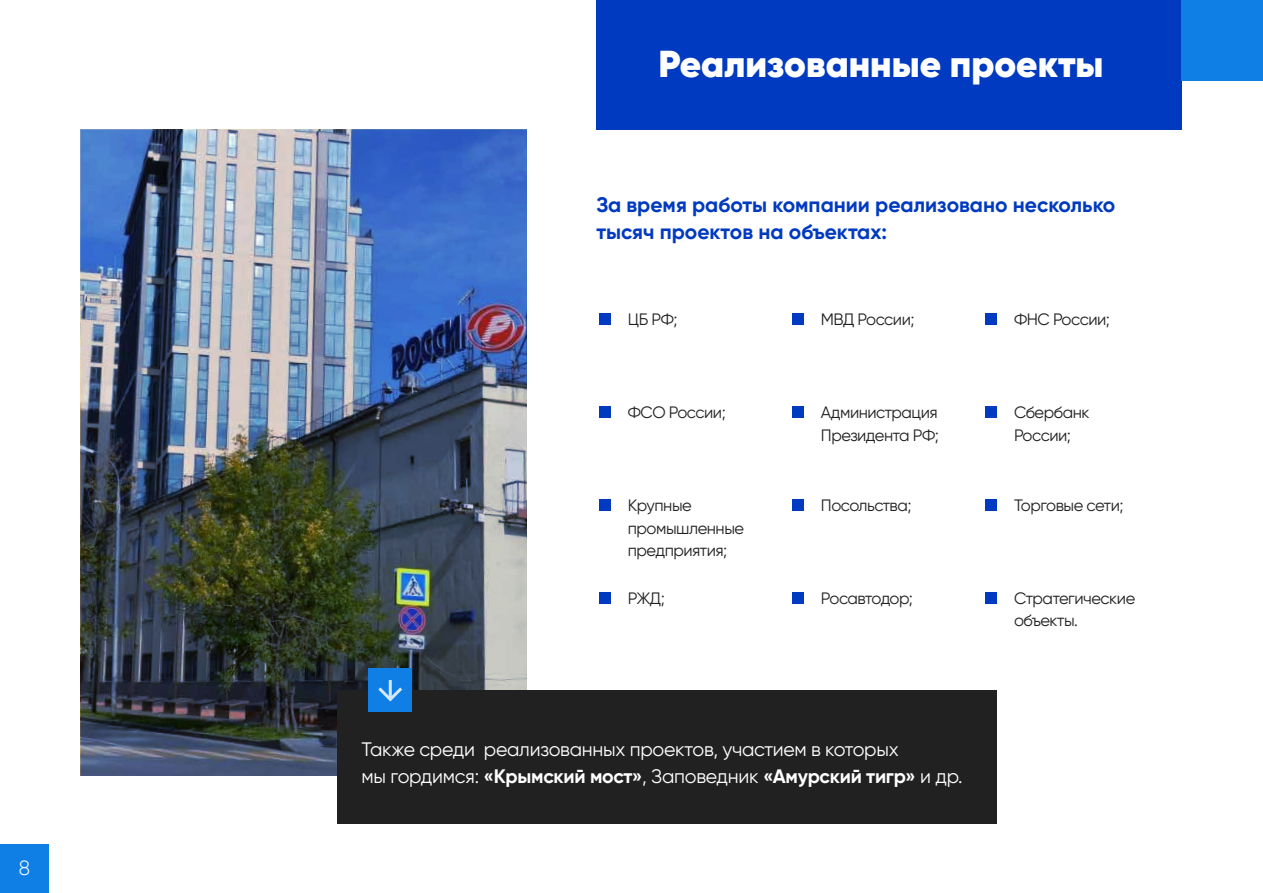
<style>
.page{position:relative;width:1263px;height:893px;background:#fff}
.page>*{position:absolute;margin:0;border:0;box-sizing:border-box;transform-origin:0 0}
.t1{font:900 37.5px "Gilroy";color:#fff}
.t2{font:700 21px/27px "Gilroy";color:#003ac0}
.t3{font:300 20.55px "Gilroy";color:#fff}
.t4{font:19.5px/27px "Gilroy";letter-spacing:-.015em;color:#fff}
.t5{font:16.5px/22.5px "Gilroy";letter-spacing:-.03em;color:#212121}
.t6{font:16.5px "Gilroy";letter-spacing:-.05em;color:#212121}
.s1{font-weight:700}
</style>
<div class="page">
<img style="left:81px;top:130px;width:445px;height:646px">
<div style="left:0;top:845px;width:49px;height:48px;background:#0f7fe5"></div>
<div style="left:596px;top:0;width:586px;height:130px;background:#003ac0"></div>
<div style="left:1182px;top:0;width:81px;height:81px;background:#0f7fe5"></div>
<div style="left:599px;top:314px;width:12px;height:11px;background:#003ac0"></div>
<div style="left:792px;top:314px;width:12px;height:11px;background:#003ac0"></div>
<div style="left:985px;top:314px;width:12px;height:11px;background:#003ac0"></div>
<div style="left:599px;top:407px;width:12px;height:11px;background:#003ac0"></div>
<div style="left:792px;top:407px;width:12px;height:11px;background:#003ac0"></div>
<div style="left:985px;top:407px;width:12px;height:11px;background:#003ac0"></div>
<div style="left:599px;top:500px;width:12px;height:11px;background:#003ac0"></div>
<div style="left:792px;top:500px;width:12px;height:11px;background:#003ac0"></div>
<div style="left:985px;top:500px;width:12px;height:11px;background:#003ac0"></div>
<div style="left:599px;top:592px;width:12px;height:12px;background:#003ac0"></div>
<div style="left:792px;top:592px;width:12px;height:12px;background:#003ac0"></div>
<div style="left:985px;top:592px;width:12px;height:12px;background:#003ac0"></div>
<div style="left:338px;top:690px;width:659px;height:134px;background:#212121"></div>
<div style="left:368px;top:668px;width:44px;height:44px;background:#0f7fe5"></div>
<svg style="left:378px;top:684px;width:24px;height:17px"></svg>
<hr style="left:389px;top:680px;width:3px;height:19px;background:#fff">
<p class="t3" style="left:19px;top:855px;width:13px">8</p>
<h1 class="t1" style="left:658px;top:40px;width:447px">Реализованные проекты</h1>
<p class="t2" style="left:596px;top:191px;width:521px">За время работы компании реализовано несколько тысяч проектов на объектах:</p>
<p class="t5" style="left:628px;top:308px;width:51px">ЦБ РФ;</p>
<p class="t5" style="left:821px;top:308px;width:95px">МВД России;</p>
<p class="t5" style="left:1014px;top:308px;width:97px">ФНС России;</p>
<p class="t5" style="left:628px;top:401px;width:99px">ФСО России;</p>
<p class="t5" style="left:821px;top:401px;width:120px">Администрация<br>Президента РФ;</p>
<p class="t5" style="left:1014px;top:401px;width:77px">Сбербанк<br>России;</p>
<p class="t5" style="left:628px;top:494px;width:118px">Крупные промышленные предприятия;</p>
<p class="t5" style="left:821px;top:494px;width:92px">Посольства;</p>
<p class="t5" style="left:1014px;top:494px;width:111px">Торговые сети;</p>
<p class="t5" style="left:628px;top:587px;width:39px">РЖД;</p>
<p class="t6" style="left:821px;top:588px;width:93px">Росавтодор;</p>
<p class="t5" style="left:1014px;top:587px;width:123px">Стратегические объекты.</p>
<p class="t4" style="left:362px;top:735px;width:602px">Также среди реализованных проектов, участием в которых<br>мы гордимся: <span class="s1">«Крымский мост»</span>, Заповедник <span class="s1">«Амурский тигр»</span> и др.</p>
</div>
